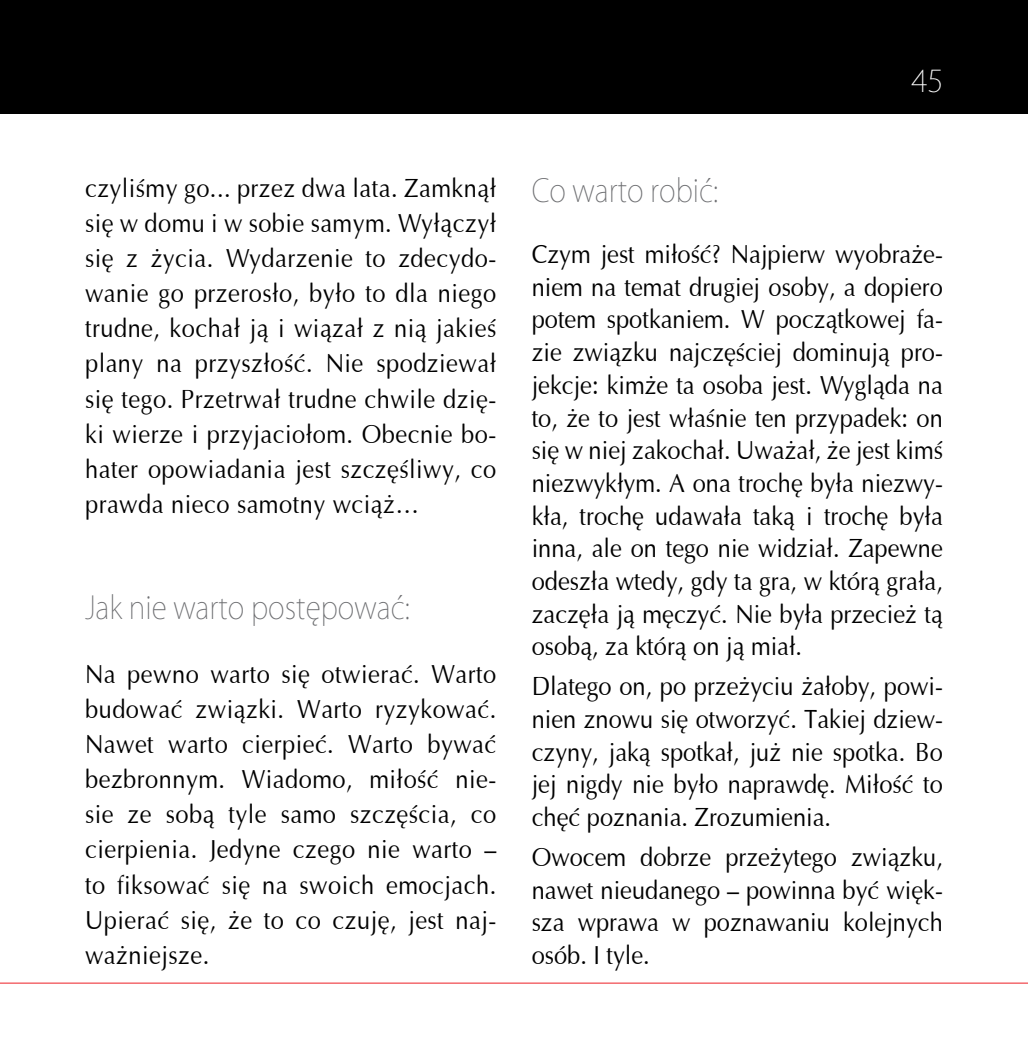
<style>
.page{position:relative;width:1028px;height:1049px;background:#fff}
.page>*{position:absolute;margin:0;border:0;box-sizing:border-box;transform-origin:0 0}
.t1{font:200 31.25px "Koz Go Pr 6 N";color:#6d6e71;scale:.9 1}
.t2{font:200 30px "Koz Go Pr 6 N";color:#fff}
.t3{font:26.25px/32.8px "Ottawa";color:#000;text-align:justify;scale:.9 1}
</style>
<div class="page">
<div style="left:0;top:0;width:1028px;height:113px;background:#000"></div>
<hr style="left:0;top:983px;width:1028px;height:1px;background:#ed1d24">
<p class="t3" style="left:85px;top:170px;width:458px;line-height:35.2px">czyliśmy go... przez dwa lata. Zamknął się w domu i w sobie samym. Wyłączył się z życia. Wydarzenie to zdecydo&shy;wanie go przerosło, było to dla niego trudne, kochał ją i wiązał z nią jakieś plany na przyszłość. Nie spodziewał się tego. Przetrwał trudne chwile dzię&shy;ki wierze i przyjaciołom. Obecnie bo&shy;hater opowiadania jest szczęśliwy, co prawda nieco samotny wciąż…</p>
<p class="t1" style="left:85px;top:590px;width:362px">Jak nie warto postępować:</p>
<p class="t3" style="left:85px;top:656px;width:458px;line-height:35.2px">Na pewno warto się otwierać. Warto budować związki. Warto ryzykować.<br>Nawet warto cierpieć. Warto bywać bezbronnym. Wiadomo, miłość nie&shy;sie ze sobą tyle samo szczęścia, co cierpienia. Jedyne czego nie warto – to fiksować się na swoich emocjach.<br>Upierać się, że to co czuję, jest naj&shy;ważniejsze.</p>
<p class="t1" style="left:531px;top:173px;width:209px">Co warto robić:</p>
<p class="t2" style="left:911px;top:64px;width:34px">45</p>
<p class="t3" style="left:531px;top:238px;width:458px">Czym jest miłość? Najpierw wyobraże&shy;niem na temat drugiej osoby, a dopiero potem spotkaniem. W początkowej fa&shy;zie związku najczęściej dominują pro&shy;jekcje: kimże ta osoba jest. Wygląda na to, że to jest właśnie ten przypadek: on się w niej zakochał. Uważał, że jest kimś niezwykłym. A ona trochę była niezwy&shy;kła, trochę udawała taką i trochę była inna, ale on tego nie widział. Zapewne odeszła wtedy, gdy ta gra, w którą grała, zaczęła ją męczyć. Nie była przecież tą osobą, za którą on ją miał.</p>
<p class="t3" style="left:531px;top:670px;width:458px">Dlatego on, po przeżyciu żałoby, powi&shy;nien znowu się otworzyć. Takiej dziew&shy;czyny, jaką spotkał, już nie spotka. Bo jej nigdy nie było naprawdę. Miłość to chęć poznania. Zrozumienia.</p>
<p class="t3" style="left:531px;top:840px;width:458px">Owocem dobrze przeżytego związku, nawet nieudanego – powinna być więk&shy;sza wprawa w poznawaniu kolejnych osób. I tyle.</p>
</div>
